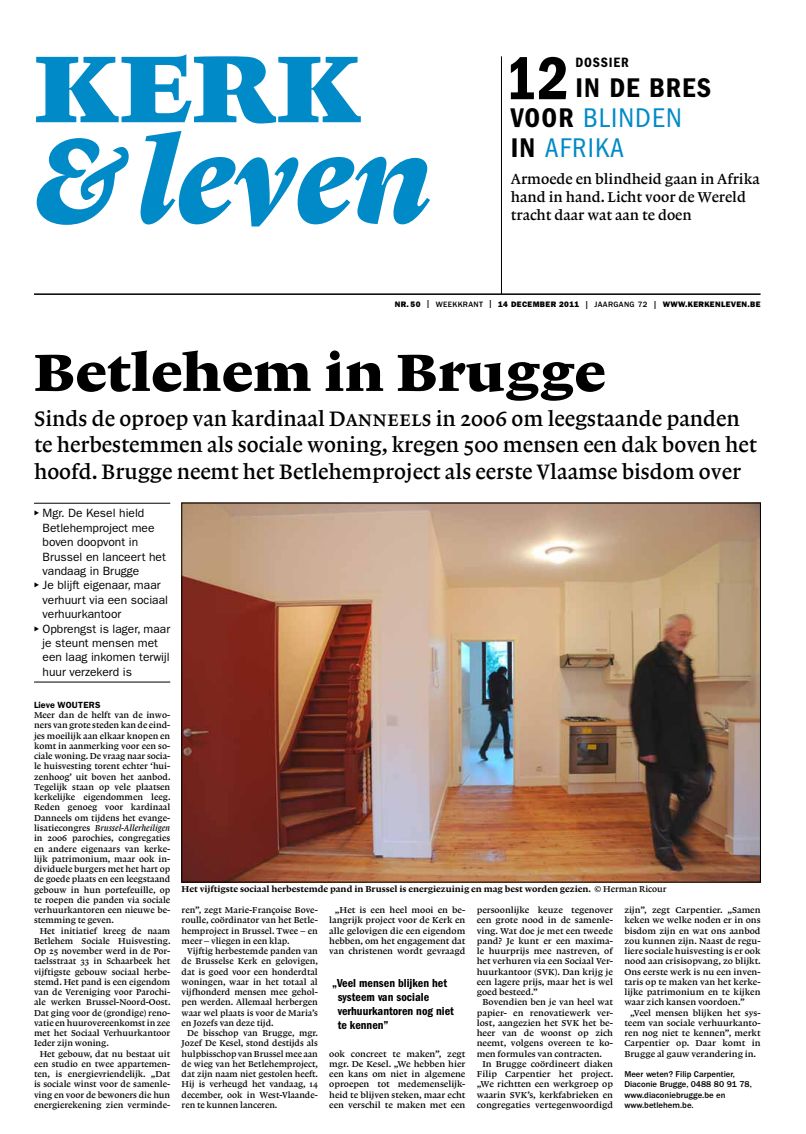
<style>
.page{position:relative;width:806px;height:1134px;background:#fff}
.page>*{position:absolute;margin:0;border:0;box-sizing:border-box;transform-origin:0 0}
.t1{font:125px "Lexicon No 1 F Italic Txt";color:#008ac7}
.t2{font:125px "Lexicon No 1 F Roman SC";color:#008ac7}
.t3{font:600 condensed 62.6px "Franklin Gothic LT";color:#000}
.t4{font:55px "Lexicon No 1 F Roman Txt";color:#000}
.t5{font:600 condensed 28px/30px "Franklin Gothic LT";letter-spacing:.04em;color:#000}
.t6{font:22px/26.4px "Lexicon No 1 B Roman Txt";color:#000}
.t7{font:15px/18px "Lexicon No 1 B Roman Txt";color:#000}
.t8{font:600 condensed 14px "Franklin Gothic LT";letter-spacing:.06em;color:#000}
.t9{font:12px/14.4px "Franklin Gothic LT";color:#000}
.t10{font:600 condensed 12px/14px "Franklin Gothic LT";color:#000}
.t11{font:9px/10.3px "Lexicon No 1 B Roman Txt";color:#000;text-align:justify}
.t12{font:9px "Lexicon No 1 D Roman Txt";color:#000}
.t13{font:9px "Lexicon No 1 B Italic Txt";color:#000}
.t14{font:600 9px "Franklin Gothic LT";letter-spacing:.03em;color:#000}
.t15{font:500 8.8px/10.2px "Franklin Gothic LT";color:#000}
.t16{font:800 8px "Franklin Gothic LT";letter-spacing:.04em;color:#000}
.s1{font-weight:400;color:#008ac7}
.s2{font-weight:500}
.s3{font-family:"Lexicon No 1 B Roman SC"}
.s4{font-family:"Lexicon No 1 B Roman Txt"}
</style>
<div class="page">
<hr style="left:500px;top:56px;width:1px;height:238px;background:#000">
<hr style="left:34px;top:293px;width:726px;height:2px;background:#000">
<hr style="left:34px;top:503px;width:136px;height:1px;background:#000">
<hr style="left:34px;top:682px;width:136px;height:1px;background:#000">
<img style="left:183px;top:505px;width:575px;height:375px">
<h1 class="t2" style="left:34px;top:10px;width:328px">kerk</h1>
<h1 class="t1" style="left:34px;top:109px;width:398px">&amp; leven</h1>
<h2 class="t3" style="left:505px;top:43px;width:65px">12</h2>
<h3 class="t8" style="left:575px;top:55px;width:55px">dossier</h3>
<h3 class="t5" style="left:510px;top:73px;width:202px;text-indent:65px">In de bres voor <span class="s1">BLINDEN </span>in <span class="s1">AFRIKA</span></h3>
<h3 class="t7" style="left:510px;top:170px;width:250px">Armoede en blindheid gaan in Afrika hand in hand. Licht voor de Wereld tracht daar wat aan te doen</h3>
<p class="t16" style="left:394px;top:299px;width:367px">NR. 50 <span class="s2">| weekkrant |</span> 14 DECEMBER 2011 <span class="s2">| jaargang 72 |</span> WWW.KERKENLEVEN.BE</p>
<h3 class="t4" style="left:34px;top:342px;width:572px">Betlehem in Brugge</h3>
<h3 class="t6" style="left:34px;top:405px;width:724px">Sinds de oproep van kardinaal <span class="s3">Danneels</span> in 2006 om leegstaande panden te herbestemmen als sociale woning, kregen 500 mensen een dak boven het hoofd. Brugge neemt het Betlehemproject als eerste Vlaamse bisdom over</h3>
<p class="t9" style="left:43px;top:506px;width:129px">Mgr. De Kesel hield<br>Betlehemproject mee boven doopvont in<br>Brussel en lanceert het vandaag in Brugge<br>Je blijft eigenaar, maar verhuurt via een sociaal verhuurkantoor<br>Opbrengst is lager, maar je steunt mensen met een laag inkomen terwijl huur verzekerd is</p>
<p class="t14" style="left:34px;top:699px;width:68px">LIEVE WOUTERS</p>
<p class="t11" style="left:34px;top:710px;width:138px">Meer dan de helft van de inwo&shy;ners van grote steden kan de eind&shy;jes moeilijk aan elkaar knopen en komt in aanmerking voor een so&shy;ciale woning. De vraag naar socia&shy;le huisvesting torent echter ‘hui&shy;zenhoog’ uit boven het aanbod.<br>Tegelijk staan op vele plaatsen kerkelijke eigendommen leeg.<br>Reden genoeg voor kardinaal Danneels om tijdens het evange-</p>
<p class="t13" style="left:34px;top:823px;width:138px"><span class="s4">lisatiecongres</span> Brussel-Allerheiligen</p>
<p class="t11" style="left:34px;top:833px;width:138px">in 2006 parochies, congregaties en andere eigenaars van kerke&shy;lijk patrimonium, maar ook in&shy;dividuele burgers met het hart op de goede plaats en een leegstaand gebouw in hun portefeuille, op te roepen die panden via sociale verhuurkantoren een nieuwe be&shy;stemming te geven.</p>
<p class="t11" style="left:34px;top:925px;width:138px;text-indent:6px">Het initiatief kreeg de naam Betlehem Sociale Huisvesting.<br>Op 25 november werd in de Por&shy;taelsstraat 33 in Schaarbeek het vijftigste gebouw sociaal herbe&shy;stemd. Het pand is een eigendom van de Vereniging voor Parochi&shy;ale werken Brussel-Noord-Oost.<br>Dat ging voor de (grondige) reno&shy;vatie en huurovereenkomst in zee met het Sociaal Verhuurkantoor Ieder zijn woning.</p>
<p class="t11" style="left:34px;top:1048px;width:138px;text-indent:6px">Het gebouw, dat nu bestaat uit een studio en twee appartemen&shy;ten, is energievriendelijk. „Dat is sociale winst voor de samenle&shy;ving en voor de bewoners die hun energierekening zien verminde-</p>
<p class="t12" style="left:181px;top:884px;width:486px">Het vijftigste sociaal herbestemde pand in Brussel is energiezuinig en mag best worden gezien. <span class="s4">© Herman Ricour</span></p>
<p class="t11" style="left:329px;top:905px;width:138px;text-indent:6px">„Het is een heel mooi en be&shy;langrijk project voor de Kerk en alle gelovigen die een eigendom hebben, om het engagement dat van christenen wordt gevraagd</p>
<p class="t11" style="left:476px;top:905px;width:138px">persoonlijke keuze tegenover een grote nood in de samenle&shy;ving. Wat doe je met een tweede pand? Je kunt er een maxima&shy;le huurprijs mee nastreven, of het verhuren via een Sociaal Ver&shy;huurkantoor (SVK). Dan krijg je een lagere prijs, maar het is wel goed besteed.”</p>
<p class="t11" style="left:476px;top:997px;width:138px;text-indent:6px">Bovendien ben je van heel wat papier- en renovatiewerk ver&shy;lost, aangezien het SVK het be&shy;heer van de woonst op zich neemt, volgens overeen te ko&shy;men formules van contracten.</p>
<p class="t11" style="left:476px;top:1059px;width:138px;text-indent:6px">In Brugge coördineert diaken Filip Carpentier het project. „We richtten een werkgroep op waarin SVK’s, kerkfabrieken en congregaties vertegenwoordigd</p>
<p class="t11" style="left:624px;top:905px;width:138px">zijn”, zegt Carpentier. „Samen keken we welke noden er in ons bisdom zijn en wat ons aanbod zou kunnen zijn. Naast de regu&shy;liere sociale huisvesting is er ook nood aan crisisopvang, zo blijkt.<br>Ons eerste werk is nu een inven&shy;taris op te maken van het kerke&shy;lijke patrimonium en te kijken waar zich kansen voordoen.”</p>
<p class="t11" style="left:624px;top:1007px;width:138px;text-indent:6px">„Veel mensen blijken het sys&shy;teem van sociale verhuurkanto&shy;ren nog niet te kennen”, merkt Carpentier op. Daar komt in Brugge al gauw verandering in.</p>
<p class="t15" style="left:624px;top:1069px;width:129px">Meer weten? Filip Carpentier,<br>Diaconie Brugge, 0488 80 91 78, www.diaconiebrugge.be en www.betlehem.be.</p>
<p class="t11" style="left:181px;top:905px;width:138px">ren”, zegt Marie-Françoise Bove&shy;roulle, coördinator van het Betle&shy;hemproject in Brussel. Twee – en meer – vliegen in een klap.</p>
<p class="t11" style="left:181px;top:946px;width:138px;text-indent:6px">Vijftig herbestemde panden van de Brusselse Kerk en gelovigen, dat is goed voor een honderdtal woningen, waar in het totaal al vijfhonderd mensen mee gehol&shy;pen werden. Allemaal herbergen waar wel plaats is voor de Maria’s en Jozefs van deze tijd.</p>
<p class="t11" style="left:181px;top:1028px;width:138px;text-indent:6px">De bisschop van Brugge, mgr.<br>Jozef De Kesel, stond destijds als hulpbisschop van Brussel mee aan de wieg van het Betlehemproject, dat zijn naam niet gestolen heeft.<br>Hij is verheugd het vandaag, 14 december, ook in West-Vlaande&shy;ren te kunnen lanceren.</p>
<h3 class="t10" style="left:337px;top:976px;width:118px;text-indent:-6px">„Veel mensen blijken het systeem van sociale verhuurkantoren nog niet te kennen”</h3>
<p class="t11" style="left:329px;top:1048px;width:138px">ook concreet te maken”, zegt mgr. De Kesel. „We hebben hier een kans om niet in algemene oproepen tot medemenselijk&shy;heid te blijven steken, maar echt een verschil te maken met een</p>
</div>
